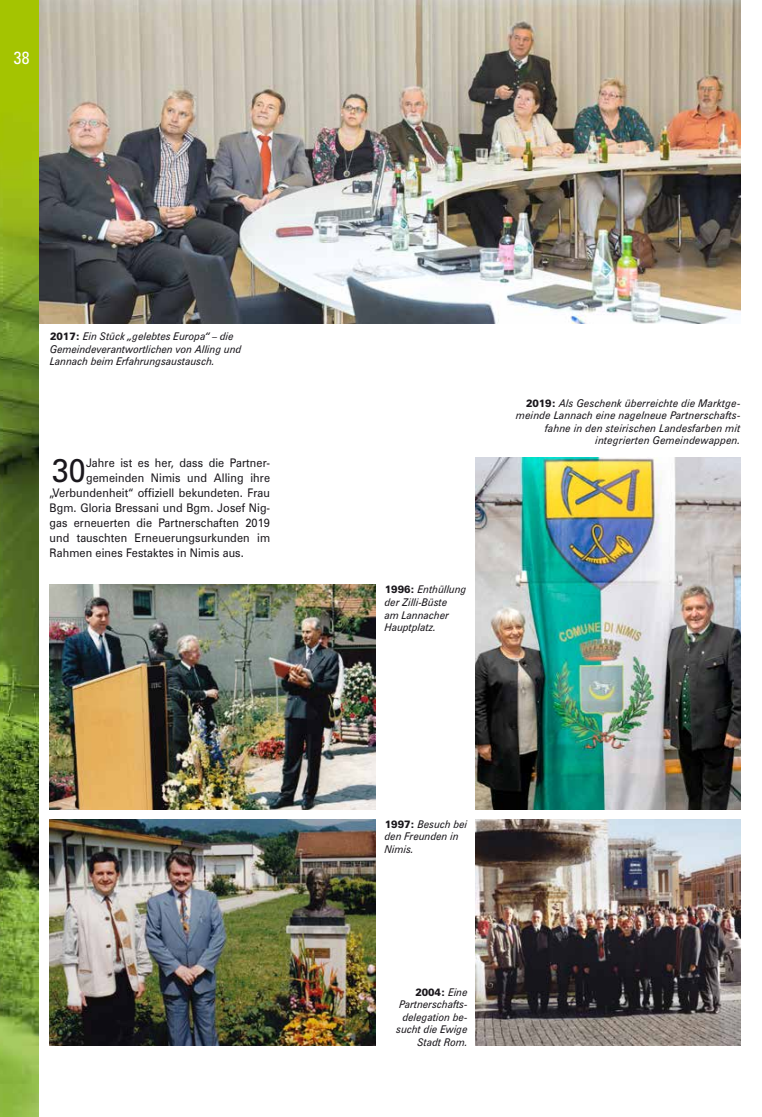
<style>
.page{position:relative;width:762px;height:1117px;background:#fff}
.page>*{position:absolute;margin:0;border:0;box-sizing:border-box;transform-origin:0 0}
.t1{font:32.75px "Zurich BT";color:#1a171c;scale:.93 1}
.t2{font:condensed 17.5px "Zurich BT";color:#fff}
.t3{font:11.88px "Zurich BT";letter-spacing:.01em;color:#1a171c;scale:.93 1}
.t4{font:italic 10.62px/12.5px "Zurich BT";color:#1a171c;scale:.92 1}
.t5{font:italic 10.62px/12.5px "Zurich BT";color:#1a171c;text-align:right;scale:.93 1}
.s1{font-weight:900;font-style:normal}
</style>
<div class="page">
<img style="left:50px;top:819px;width:326px;height:226px">
<img style="left:50px;top:584px;width:326px;height:225px">
<img style="left:38px;top:0;width:703px;height:324px">
<img style="left:476px;top:819px;width:265px;height:226px">
<img style="left:476px;top:457px;width:265px;height:352px">
<img style="left:0;top:0;width:38px;height:1116px">
<h2 class="t2" style="left:14px;top:47px;width:18px">38</h2>
<p class="t4" style="left:50px;top:330px;width:210px"><span class="s1">2017:</span> Ein Stück „gelebtes Europa“ – die<br>Gemeindeverantwortlichen von Alling und<br>Lannach beim Erfahrungsaustausch.</p>
<h1 class="t1" style="left:52px;top:450px;width:38px">30</h1>
<p class="t3" style="left:86px;top:455px;width:199px">Jahre ist es her, dass die Partner-</p>
<p class="t3" style="left:86px;top:470px;width:199px">gemeinden Nimis und Alling ihre</p>
<p class="t3" style="left:49px;top:485px;width:239px">„Verbundenheit“ offiziell bekundeten. Frau</p>
<p class="t3" style="left:49px;top:500px;width:239px">Bgm. Gloria Bressani und Bgm. Josef N ig-</p>
<p class="t3" style="left:49px;top:515px;width:239px">gas erneuerten die Partnerschaften 2019</p>
<p class="t3" style="left:49px;top:530px;width:239px">und tauschten Erneuerungsurkunden im</p>
<p class="t3" style="left:49px;top:545px;width:210px">Rahmen eines Festaktes in Nimis aus.</p>
<p class="t5" style="left:516px;top:396px;width:243px"><span class="s1">2019:</span> Als Geschenk überreichte die Marktge&shy;meinde Lannach eine nagelneue Partnerschafts&shy;fahne in den steirischen Landesfarben mit integrierten Gemeindewappen.</p>
<p class="t4" style="left:385px;top:583px;width:91px"><span class="s1">1996:</span> Enthüllung der Zilli-Büste<br>am Lannacher<br>Hauptplatz.</p>
<p class="t4" style="left:385px;top:817px;width:91px"><span class="s1">1997:</span> Besuch bei den Freunden in<br>Nimis.</p>
<p class="t4" style="left:396px;top:985px;width:79px;text-align:right"><span class="s1">2004:</span> Eine<br>Partnerschafts&shy;delegation be&shy;sucht die Ewige<br>Stadt Rom.</p>
</div>
